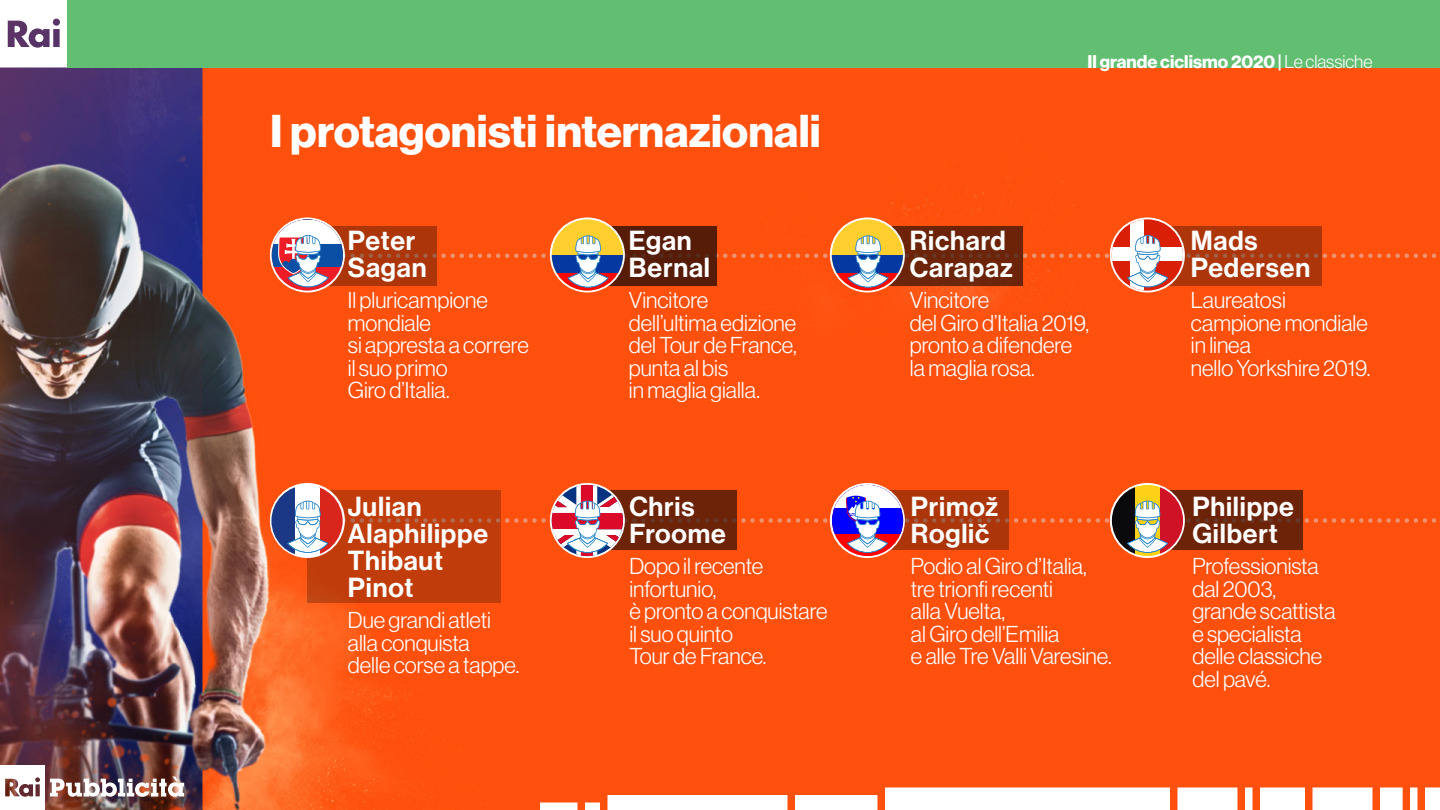
<style>
.page{position:relative;width:1440px;height:810px;background:#fff}
.page>*{position:absolute;margin:0;border:0;box-sizing:border-box;transform-origin:0 0}
.t1{font:45px "N Haas Grotesk DS Pro 75 Bd";letter-spacing:.005em;color:#fff}
.t2{font:27px/27px "N Haas Grotesk DS Pro 65 Md";letter-spacing:.03em;color:#fff}
.t3{font:22.5px/22.5px "N Haas Grotesk DS Pro 45 Lt";color:#fff}
.t4{font:18px "N Haas Grotesk DS Pro 75 Bd";color:#fff}
.s1{font-family:"N Haas Grotesk DS Pro 45 Lt"}
</style>
<div class="page">
<img style="left:0;top:68px;width:1440px;height:742px">
<img style="left:0;top:765px;width:184px;height:45px">
<svg style="left:0;top:0;width:68px;height:68px"></svg>
<div style="left:68px;top:0;width:1372px;height:68px;background:#62be70"></div>
<svg style="left:1425px;top:788px;width:15px;height:22px"></svg>
<svg style="left:1410px;top:788px;width:8px;height:22px"></svg>
<svg style="left:1380px;top:788px;width:23px;height:22px"></svg>
<svg style="left:1312px;top:788px;width:60px;height:22px"></svg>
<svg style="left:1260px;top:788px;width:45px;height:22px"></svg>
<svg style="left:1245px;top:788px;width:8px;height:22px"></svg>
<svg style="left:795px;top:795px;width:83px;height:15px"></svg>
<svg style="left:1177px;top:788px;width:60px;height:22px"></svg>
<svg style="left:885px;top:788px;width:285px;height:22px"></svg>
<svg style="left:585px;top:802px;width:15px;height:8px"></svg>
<svg style="left:540px;top:802px;width:38px;height:8px"></svg>
<svg style="left:608px;top:795px;width:180px;height:15px"></svg>
<div style="left:1147px;top:226px;width:175px;height:60px;background:#ac360a"></div>
<div style="left:867px;top:226px;width:156px;height:60px;background:#6c2308"></div>
<div style="left:587px;top:226px;width:130px;height:60px;background:#571c07"></div>
<div style="left:307px;top:226px;width:130px;height:60px;background:#ac360a"></div>
<svg style="left:270px;top:218px;width:75px;height:75px"></svg>
<div style="left:272px;top:220px;width:71px;height:47px;background:#0a4fa3"></div>
<svg style="left:272px;top:220px;width:71px;height:23px"></svg>
<svg style="left:550px;top:218px;width:75px;height:75px"></svg>
<div style="left:552px;top:219px;width:71px;height:72px;background:#ffcf30;border-radius:36px"></div>
<svg style="left:552px;top:288px;width:71px;height:3px"></svg>
<svg style="left:1110px;top:218px;width:75px;height:75px"></svg>
<div style="left:1112px;top:219px;width:71px;height:72px;background:#d91f05;border-radius:36px"></div>
<div style="left:1131px;top:219px;width:13px;height:72px;background:#fff"></div>
<svg style="left:830px;top:218px;width:75px;height:75px"></svg>
<div style="left:832px;top:219px;width:71px;height:72px;background:#ffcf30;border-radius:36px"></div>
<svg style="left:832px;top:288px;width:71px;height:3px"></svg>
<svg style="left:278px;top:235px;width:1162px;height:53px"></svg>
<div style="left:307px;top:490px;width:194px;height:113px;background:#c03c0a"></div>
<svg style="left:271px;top:485px;width:16px;height:71px"></svg>
<svg style="left:287px;top:485px;width:1153px;height:71px"></svg>
<h1 class="t1" style="left:270px;top:105px;width:552px">I protagonisti internazionali</h1>
<p class="t2" style="left:348px;top:227px;width:80px">Peter<br>Sagan</p>
<p class="t3" style="left:348px;top:289px;width:182px">Il pluricampione mondiale<br>si appresta a correre il suo primo<br>Giro d’Italia.</p>
<p class="t2" style="left:348px;top:493px;width:142px">Julian<br>Alaphilippe<br>Thibaut<br>Pinot</p>
<p class="t3" style="left:348px;top:609px;width:173px">Due grandi atleti alla conquista<br>delle corse a tappe.</p>
<p class="t2" style="left:629px;top:227px;width:83px">Egan<br>Bernal</p>
<p class="t3" style="left:629px;top:289px;width:169px">Vincitore dell’ultima edizione del Tour de France, punta al bis<br>in maglia gialla.</p>
<p class="t2" style="left:629px;top:493px;width:98px">Chris<br>Froome</p>
<p class="t3" style="left:629px;top:555px;width:200px">Dopo il recente infortunio,<br>è pronto a conquistare il suo quinto<br>Tour de France.</p>
<p class="t4" style="left:1088px;top:51px;width:286px">Il grande ciclismo 2020 | <span class="s1">Le classiche</span></p>
<p class="t2" style="left:910px;top:227px;width:105px">Richard<br>Carapaz</p>
<p class="t3" style="left:910px;top:289px;width:181px">Vincitore<br>del Giro d’Italia 2019, pronto a difendere la maglia rosa.</p>
<p class="t2" style="left:911px;top:493px;width:89px">Primož<br>Roglič</p>
<p class="t3" style="left:911px;top:555px;width:202px">Podio al Giro d’Italia, tre trionfi recenti<br>alla Vuelta,<br>al Giro dell’Emilia<br>e alle Tre Valli Varesine.</p>
<p class="t2" style="left:1191px;top:227px;width:121px">Mads<br>Pedersen</p>
<p class="t3" style="left:1191px;top:289px;width:181px">Laureatosi campione mondiale in linea<br>nello Yorkshire 2019.</p>
<p class="t2" style="left:1192px;top:493px;width:103px">Philippe<br>Gilbert</p>
<p class="t3" style="left:1192px;top:555px;width:145px">Professionista dal 2003, grande scattista e specialista delle classiche del pavé.</p>
</div>
